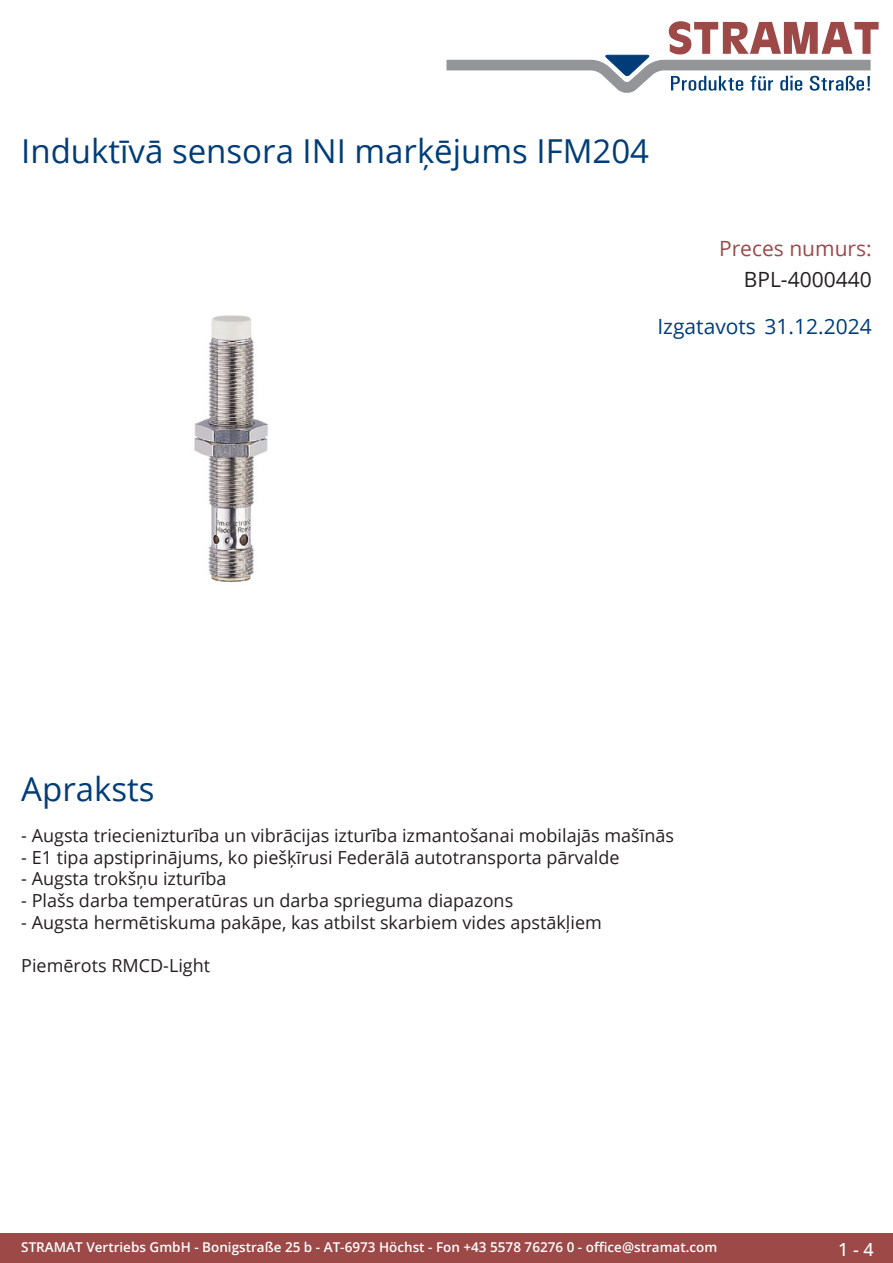
<style>
.page{position:relative;width:893px;height:1263px;background:#fff}
.page>*{position:absolute;margin:0;border:0;box-sizing:border-box;transform-origin:0 0}
.Produkttitel{font:33px "Open Sans";color:#003d78}
.Erstellungsdatum{font:21px "Open Sans";color:#003d78}
.TechDaten_Überschrif{font:21px "Open Sans";color:#9c4948}
.TechDaten_Inhalt{font:21px "Open Sans";color:#231f20}
.Beschreibung_Text{font:18px "Open Sans";color:#231f20}
.t1{font:500 18px "Open Sans";color:#fff}
.t2{font:600 13.5px "Open Sans";color:#fff}
</style>
<div class="page">
<div style="left:0;top:1233px;width:893px;height:30px;background:#9c4948"></div>
<svg style="left:446px;top:21px;width:433px;height:72px"></svg>
<img style="left:194px;top:315px;width:74px;height:267px">
<p class="Produkttitel" style="left:21px;top:128px;width:629px">Induktīvā sensora INI marķējums IFM204</p>
<p class="TechDaten_Überschrif" style="left:719px;top:234px;width:154px">Preces numurs:</p>
<p class="TechDaten_Inhalt" style="left:744px;top:265px;width:129px">BPL-4000440</p>
<p class="Erstellungsdatum" style="left:657px;top:312px;width:216px">Izgatavots 31.12.2024</p>
<p class="Produkttitel" style="left:21px;top:766px;width:135px">Apraksts</p>
<p class="Beschreibung_Text" style="left:21px;top:823px;width:654px">- Augsta triecienizturība un vibrācijas izturība izmantošanai mobilajās mašīnās</p>
<p class="Beschreibung_Text" style="left:21px;top:845px;width:600px">- E1 tipa apstiprinājums, ko piešķīrusi Federālā autotransporta pārvalde</p>
<p class="Beschreibung_Text" style="left:21px;top:866px;width:207px">- Augsta trokšņu izturība</p>
<p class="Beschreibung_Text" style="left:21px;top:888px;width:493px">- Plašs darba temperatūras un darba sprieguma diapazons</p>
<p class="Beschreibung_Text" style="left:21px;top:910px;width:582px">- Augsta hermētiskuma pakāpe, kas atbilst skarbiem vides apstākļiem</p>
<p class="Beschreibung_Text" style="left:21px;top:953px;width:190px">Piemērots RMCD-Light</p>
<p class="t2" style="left:21px;top:1238px;width:698px">STRAMAT Vertriebs GmbH - Bonigstraße 25 b - AT-6973 Höchst - Fon +43 5578 76276 0 - office@stramat.com</p>
<p class="t1" style="left:838px;top:1237px;width:37px">1 - 4</p>
</div>
